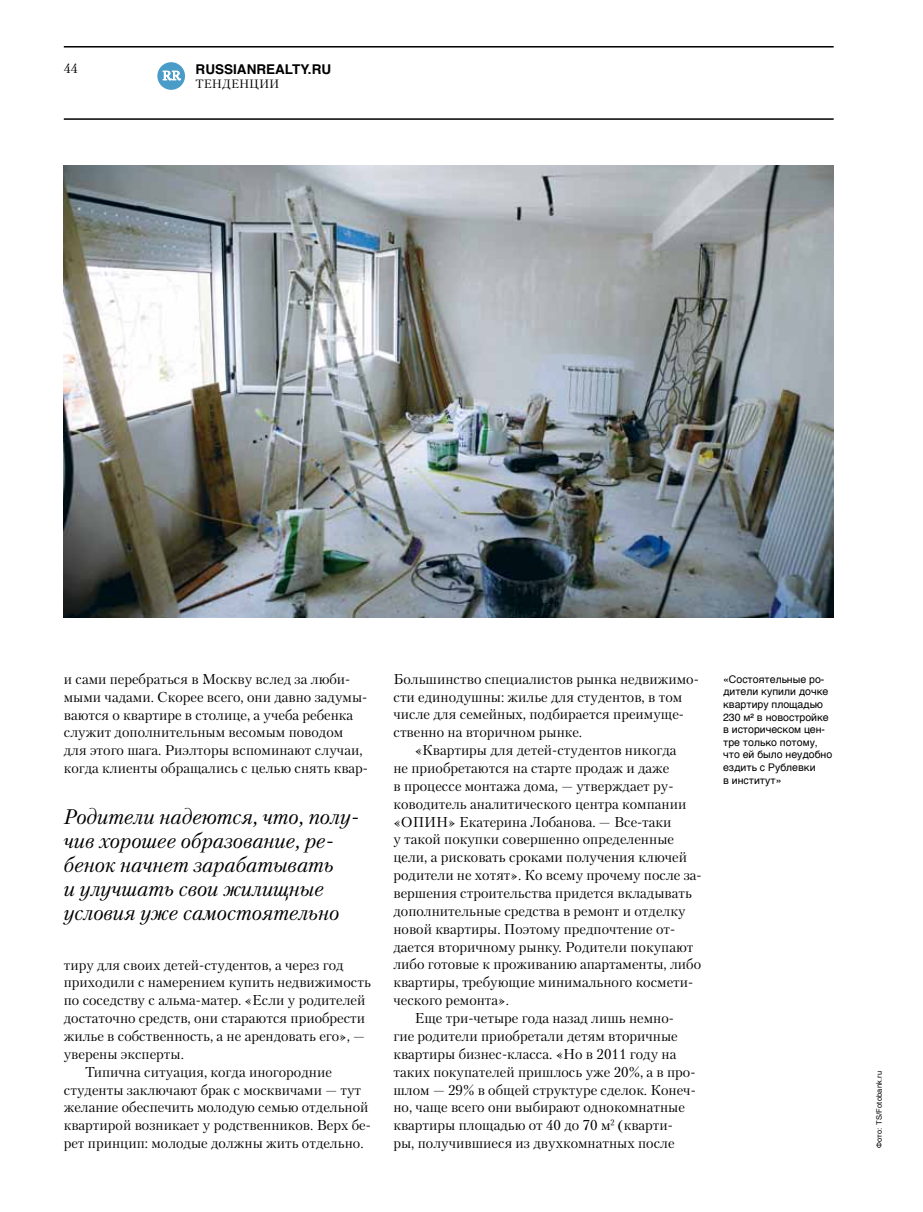
<style>
.page{position:relative;width:923px;height:1212px;background:#fff}
.page>*{position:absolute;margin:0;border:0;box-sizing:border-box;transform-origin:0 0}
.t1{font:italic 21px/24px "Petersburg TF";color:#000}
.t2{font:14.25px/17.9px "Petersburg TF";color:#000}
.t3{font:700 13.5px "Helvetica TF";color:#000}
.t4{font:13.5px "Petersburg TF";color:#000}
.t5{font:12.6px "Petersburg TF";color:#fff}
.t6{font:12px "Petersburg TF";color:#000}
.t7{font:10.5px/12.6px "Helvetica TF";color:#000}
.t8{font:7.5px "Helvetica TF";letter-spacing:.025em;color:#000}
</style>
<div class="page">
<hr style="left:64px;top:118px;width:769px;height:2px;background:#000">
<hr style="left:64px;top:46px;width:769px;height:2px;background:#000">
<div style="left:157px;top:62px;width:28px;height:28px;background:#499bc8;border-radius:50%"></div>
<svg style="left:163px;top:71px;width:18px;height:9px"></svg>
<img style="left:64px;top:166px;width:769px;height:452px">
<p class="t4" style="left:64px;top:60px;width:16px">44</p>
<p class="t3" style="left:196px;top:58px;width:137px">RUSSIANREALTY.RU</p>
<p class="t6" style="left:196px;top:77px;width:55px">Тенденции</p>
<p class="t5" style="left:162px;top:68px;width:20px">RR</p>
<p class="t2" style="left:64px;top:670px;width:306px">и сами перебраться в Москву вслед за люби&shy;мыми чадами. Скорее всего, они давно задумы&shy;ваются о квартире в столице, а учеба ребенка служит дополнительным весомым поводом для этого шага. Риэлторы вспоминают случаи, когда клиенты обращались с целью снять квар-</p>
<h1 class="t1" style="left:64px;top:803px;width:297px">Родители надеются, что, полу&shy;чив хорошее образование, ре&shy;бенок начнет зарабатывать<br>и улучшать свои жилищные условия уже самостоятельно</h1>
<p class="t2" style="left:64px;top:955px;width:281px">тиру для своих детей-студентов, а через год</p>
<p class="t2" style="left:64px;top:973px;width:308px">приходили с намерением купить недвижимость</p>
<p class="t2" style="left:64px;top:991px;width:303px">по соседству с альма-матер. «Если у родителей</p>
<p class="t2" style="left:64px;top:1009px;width:303px">достаточно средств, они стараются приобрести</p>
<p class="t2" style="left:64px;top:1027px;width:303px">жилье в собственность, а не арендовать его», —</p>
<p class="t2" style="left:64px;top:1045px;width:122px">уверены эксперты.</p>
<p class="t2" style="left:85px;top:1062px;width:248px">Типична ситуация, когда иногородние</p>
<p class="t2" style="left:64px;top:1080px;width:299px">студенты заключают брак с москвичами — тут</p>
<p class="t2" style="left:64px;top:1098px;width:306px">желание обеспечить молодую семью отдельной</p>
<p class="t2" style="left:64px;top:1116px;width:308px">квартирой возникает у родственников. Верх бе-</p>
<p class="t2" style="left:64px;top:1134px;width:301px">рет принцип: молодые должны жить отдельно.</p>
<p class="t2" style="left:393px;top:669px;width:307px">Большинство специалистов рынка недвижимо-</p>
<p class="t2" style="left:393px;top:687px;width:290px">сти единодушны: жилье для студентов, в том</p>
<p class="t2" style="left:393px;top:705px;width:292px">числе для семейных, подбирается преимуще-</p>
<p class="t2" style="left:393px;top:723px;width:190px">ственно на вторичном рынке.</p>
<p class="t2" style="left:415px;top:741px;width:263px">«Квартиры для детей-студентов никогда</p>
<p class="t2" style="left:393px;top:759px;width:277px">не приобретаются на старте продаж и даже</p>
<p class="t2" style="left:393px;top:777px;width:282px">в процессе монтажа дома, — утверждает ру-</p>
<p class="t2" style="left:393px;top:794px;width:294px">ководитель аналитического центра компании</p>
<p class="t2" style="left:393px;top:812px;width:280px">«ОП ИН» Екатерина Лобанова. — Все-таки</p>
<p class="t2" style="left:393px;top:830px;width:282px">у такой покупки совершенно определенные</p>
<p class="t2" style="left:393px;top:848px;width:295px">цели, а рисковать сроками получения ключей</p>
<p class="t2" style="left:393px;top:866px;width:310px">родители не хотят». Ко всему прочему после за-</p>
<p class="t2" style="left:393px;top:884px;width:300px">вершения строительства придется вкладывать</p>
<p class="t2" style="left:393px;top:902px;width:293px">дополнительные средства в ремонт и отделку</p>
<p class="t2" style="left:393px;top:919px;width:283px">новой квартиры. Поэтому предпочтение от-</p>
<p class="t2" style="left:393px;top:937px;width:301px">дается вторичному рынку. Родители покупают</p>
<p class="t2" style="left:393px;top:955px;width:309px">либо готовые к проживанию апартаменты, либо</p>
<p class="t2" style="left:393px;top:973px;width:301px">квартиры, требующие минимального космети-</p>
<p class="t2" style="left:393px;top:991px;width:117px">ческого ремонта».</p>
<p class="t2" style="left:415px;top:1009px;width:261px">Еще три-четыре года назад лишь немно-</p>
<p class="t2" style="left:393px;top:1027px;width:286px">гие родители приобретали детям вторичные</p>
<p class="t2" style="left:393px;top:1044px;width:284px">квартиры бизнес-класса. «Но в 2011 году на</p>
<p class="t2" style="left:393px;top:1062px;width:303px">таких покупателей пришлось уже 20%, а в про-</p>
<p class="t2" style="left:393px;top:1080px;width:304px">шлом — 29% в общей структуре сделок. Конеч-</p>
<p class="t2" style="left:393px;top:1098px;width:293px">но, чаще всего они выбирают однокомнатные</p>
<p class="t2" style="left:393px;top:1116px;width:281px">квартиры площадью от 40 до 70 м² (кварти-</p>
<p class="t2" style="left:393px;top:1134px;width:283px">ры, получившиеся из двухкомнатных после</p>
<p class="t7" style="left:723px;top:673px;width:111px">«Состоятельные ро&shy;дители купили дочке квартиру площадью<br>230 м² в новостройке в историческом цен&shy;тре только потому, что ей было неудобно ездить с Рублевки<br>в институт»</p>
<p class="t8" style="left:873px;top:1148px;width:79px;rotate:-90deg">Фото: TS/Fotobank.ru</p>
</div>
